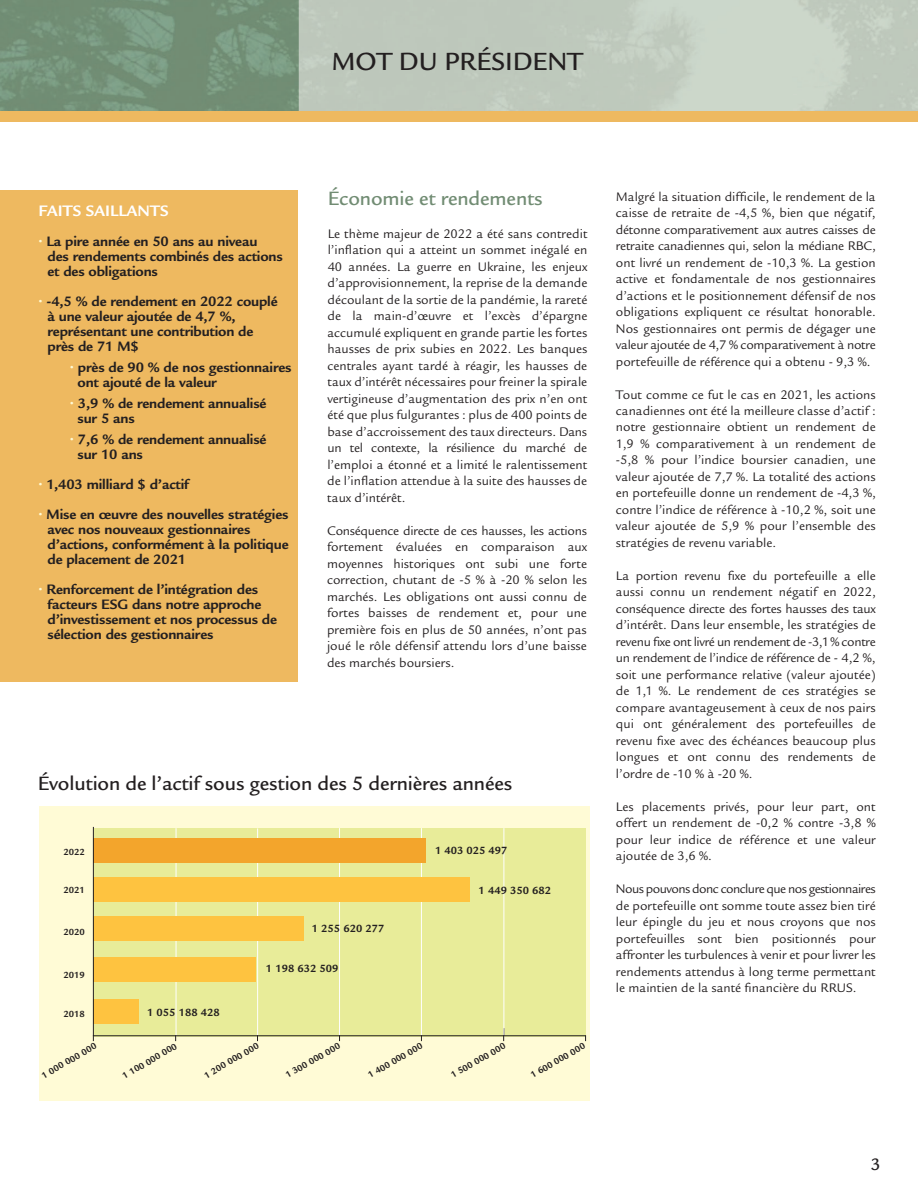
<style>
.page{position:relative;width:918px;height:1188px;background:#fff}
.page>*{position:absolute;margin:0;border:0;box-sizing:border-box;transform-origin:0 0}
.t1{font:500 27px "Legacy Sans Std";color:#231f20}
.t2{font:500 21px "Legacy Sans Std";letter-spacing:-.005em;color:#231f20}
.t3{font:500 21px "Legacy Sans Std";letter-spacing:-.005em;color:#718c73}
.t4{font:500 18px "Legacy Sans Std";color:#231f20}
.t5{font:700 16.5px "Legacy Sans Std";color:#fff}
.t6{font:700 14.85px/15px "Legacy Sans Std";letter-spacing:-.01em;color:#231f20}
.t7{font:13.5px/16.5px "Legacy Sans Std";color:#231f20;text-align:justify}
.t8{font:700 11.4px "Legacy Sans Std";color:#231f20}
.t9{font:700 9.6px "Legacy Sans Std";color:#231f20}
.s1{font-size:15px;color:#fffbd6}
.s2{font-size:15px}
</style>
<div class="page">
<div style="left:0;top:190px;width:297px;height:492px;background:#eeb960"></div>
<div style="left:0;top:111px;width:918px;height:11px;background:#eeb960"></div>
<div style="left:40px;top:806px;width:550px;height:294px;background:#fffbd6"></div>
<hr style="left:176px;top:828px;width:1px;height:209px;background:#fff">
<svg style="left:93px;top:827px;width:493px;height:209px;background:#ecdd7f"></svg>
<h1 class="t1" style="left:332px;top:46px;width:253px">MOT DU PRÉSIDENT</h1>
<p class="t5" style="left:38px;top:202px;width:132px">FAITS SAILLANTS</p>
<p class="t6" style="left:48px;top:234px;width:237px;text-indent:-9px"><span class="s1">•</span> La pire année en 50 ans au niveau<br>des rendements combinés des actions et des obligations</p>
<p class="t6" style="left:47px;top:294px;width:232px;text-indent:-9px"><span class="s1">•</span> <span class="s2">-</span>4,5 % de rendement en 2022 couplé à une valeur ajoutée de 4,7 %, représentant une contribution de près de 71 M$</p>
<p class="t6" style="left:77px;top:360px;width:216px;text-indent:-7px"><span class="s1">•</span> près de 90 % de nos gestionnaires ont ajouté de la valeur</p>
<p class="t6" style="left:77px;top:396px;width:191px;text-indent:-7px"><span class="s1">•</span> 3,9 % de rendement annualisé sur 5 ans</p>
<p class="t6" style="left:77px;top:432px;width:191px;text-indent:-7px"><span class="s1">•</span> 7,6 % de rendement annualisé sur 10 ans</p>
<p class="t6" style="left:38px;top:477px;width:152px"><span class="s1">•</span> 1,403 milliard $ d’actif</p>
<p class="t6" style="left:47px;top:507px;width:243px;text-indent:-9px"><span class="s1">•</span> Mise en œuvre des nouvelles stratégies avec nos nouveaux gestionnaires d’actions, conformément à la politique de placement de 2021</p>
<p class="t6" style="left:47px;top:582px;width:231px;text-indent:-9px"><span class="s1">•</span> Renforcement de l’intégration des facteurs ESG dans notre approche d’investissement et nos processus de sélection des gestionnaires</p>
<h2 class="t3" style="left:328px;top:186px;width:216px">Économie et rendements</h2>
<p class="t7" style="left:327px;top:225px;width:262px">Le thème majeur de 2022 a été sans contredit l’inflation qui a atteint un sommet inégalé en 40 années. La guerre en Ukraine, les enjeux d’approvisionnement, la reprise de la demande découlant de la sortie de la pandémie, la rareté de la main-d’œuvre et l’excès d’épargne accumulé expliquent en grande partie les fortes hausses de prix subies en 2022. Les banques centrales ayant tardé à réagir, les hausses de taux d’intérêt nécessaires pour freiner la spirale vertigineuse d’augmentation des prix n’en ont été que plus fulgurantes : plus de 400 points de base d’accroissement des taux directeurs. Dans un tel contexte, la résilience du marché de l’emploi a étonné et a limité le ralentissement de l’inflation attendue à la suite des hausses de taux d’intérêt.</p>
<p class="t7" style="left:327px;top:522px;width:261px">Conséquence directe de ces hausses, les actions fortement évaluées en comparaison aux moyennes historiques ont subi une forte correction, chutant de -5 % à -20 % selon les marchés. Les obligations ont aussi connu de fortes baisses de rendement et, pour une première fois en plus de 50 années, n’ont pas joué le rôle défensif attendu lors d’une baisse des marchés boursiers.</p>
<h2 class="t2" style="left:38px;top:772px;width:476px">Évolution de l’actif sous gestion des 5 dernières années</h2>
<p class="t9" style="left:63px;top:847px;width:23px">2022</p>
<p class="t8" style="left:435px;top:844px;width:74px">1 403 025 497</p>
<p class="t9" style="left:63px;top:885px;width:23px">2021</p>
<p class="t9" style="left:63px;top:926px;width:23px">2020</p>
<p class="t9" style="left:63px;top:969px;width:23px">2019</p>
<p class="t9" style="left:63px;top:1008px;width:23px">2018</p>
<p class="t8" style="left:147px;top:1006px;width:74px">1 055 188 428</p>
<p class="t8" style="left:312px;top:922px;width:74px">1 255 620 277</p>
<p class="t8" style="left:266px;top:962px;width:74px">1 198 632 509</p>
<p class="t8" style="left:479px;top:884px;width:74px">1 449 350 682</p>
<p class="t9" style="left:40px;top:1071px;width:63px;rotate:-30deg">1 000 000 000</p>
<p class="t9" style="left:120px;top:1072px;width:63px;rotate:-30deg">1 100 000 000</p>
<p class="t9" style="left:202px;top:1071px;width:63px;rotate:-30deg">1 200 000 000</p>
<p class="t9" style="left:283px;top:1071px;width:63px;rotate:-30deg">1 300 000 000</p>
<p class="t9" style="left:366px;top:1071px;width:63px;rotate:-30deg">1 400 000 000</p>
<p class="t9" style="left:449px;top:1071px;width:63px;rotate:-30deg">1 500 000 000</p>
<p class="t9" style="left:528px;top:1071px;width:63px;rotate:-30deg">1 600 000 000</p>
<p class="t7" style="left:616px;top:188px;width:261px">Malgré la situation difficile, le rendement de la caisse de retraite de -4,5 %, bien que négatif, détonne comparativement aux autres caisses de retraite canadiennes qui, selon la médiane RBC, ont livré un rendement de -10,3 %. La gestion active et fondamentale de nos gestionnaires d’actions et le positionnement défensif de nos obligations expliquent ce résultat honorable.<br>Nos gestionnaires ont permis de dégager une valeur ajoutée de 4,7 % comparativement à notre portefeuille de référence qui a obtenu - 9,3 %.</p>
<p class="t7" style="left:616px;top:386px;width:261px">Tout comme ce fut le cas en 2021, les actions canadiennes ont été la meilleure classe d’actif : notre gestionnaire obtient un rendement de 1,9 % comparativement à un rendement de -5,8 % pour l’indice boursier canadien, une valeur ajoutée de 7,7 %. La totalité des actions en portefeuille donne un rendement de -4,3 %, contre l’indice de référence à -10,2 %, soit une valeur ajoutée de 5,9 % pour l’ensemble des stratégies de revenu variable.</p>
<p class="t7" style="left:616px;top:568px;width:261px">La portion revenu fixe du portefeuille a elle aussi connu un rendement négatif en 2022, conséquence directe des fortes hausses des taux d’intérêt. Dans leur ensemble, les stratégies de revenu fixe ont livré un rendement de -3,1% contre un rendement de l’indice de référence de - 4,2 %, soit une performance relative (valeur ajoutée) de 1,1 %. Le rendement de ces stratégies se compare avantageusement à ceux de nos pairs qui ont généralement des portefeuilles de revenu fixe avec des échéances beaucoup plus longues et ont connu des rendements de l’ordre de -10 % à -20 %.</p>
<p class="t7" style="left:616px;top:799px;width:261px">Les placements privés, pour leur part, ont offert un rendement de -0,2 % contre -3,8 % pour leur indice de référence et une valeur ajoutée de 3,6 %.</p>
<p class="t7" style="left:616px;top:881px;width:261px">Nous pouvons donc conclure que nos gestionnaires de portefeuille ont somme toute assez bien tiré leur épingle du jeu et nous croyons que nos portefeuilles sont bien positionnés pour affronter les turbulences à venir et pour livrer les rendements attendus à long terme permettant le maintien de la santé financière du RRUS.</p>
<h3 class="t4" style="left:871px;top:1154px;width:11px">3</h3>
</div>
